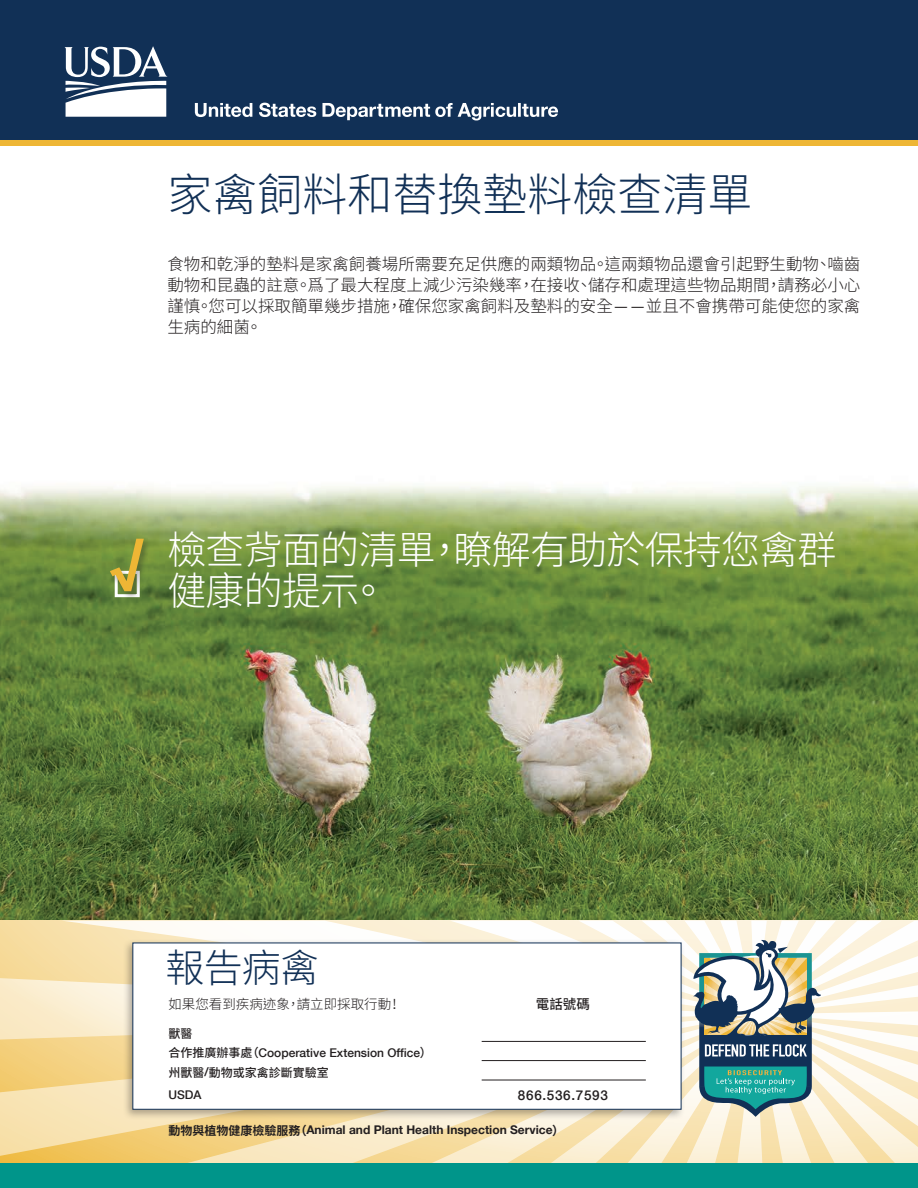
<style>
.page{position:relative;width:918px;height:1188px;background:#fff}
.page>*{position:absolute;margin:0;border:0;box-sizing:border-box;transform-origin:0 0}
.t1{font:700 52.5px "Helvetica Neue";color:#eeb635;scale:1.12 1}
.t2{font:300 45px "Noto Sans CJ Ktc";color:#113056}
.t3{font:300 39px/40.5px "Noto Sans CJ Ktc";letter-spacing:-.02em;color:#fff}
.t4{font:300 39px "Noto Sans CJ Ktc";color:#113056}
.t5{font:300 16.5px/21px "Noto Sans CJ Ktc";color:#231f20;text-align:justify}
.t6{font:300 13.5px "Noto Sans CJ Ktc";color:#231f20}
.t7{font:500 13.5px "Helvetica Neue";letter-spacing:.05em;color:#231f20}
.t8{font:500 13.5px "Noto Sans CJ Ktc";color:#231f20}
.t9{font:700 12px "Helvetica Neue";color:#231f20}
.t10{font:500 12px "Helvetica Neue";color:#231f20}
.t11{font:500 12px "Noto Sans CJ Ktc";color:#231f20}
.s1{font-family:"Helvetica Neue"}
.s2{font-family:"Noto Sans CJ Ktc"}
</style>
<div class="page">
<img style="left:0;top:485px;width:918px;height:436px">
<div style="left:0;top:0;width:918px;height:141px;background:#113056"></div>
<svg style="left:195px;top:103px;width:363px;height:17px"></svg>
<svg style="left:64px;top:46px;width:104px;height:71px"></svg>
<div style="left:0;top:140px;width:918px;height:6px;background:#eeb635"></div>
<div style="left:109px;top:539px;width:42px;height:61px;background:#231f20;opacity:.3"></div>
<svg style="left:0;top:921px;width:918px;height:243px"></svg>
<div style="left:122px;top:939px;width:563px;height:181px;background:#231f20;opacity:.35"></div>
<div style="left:132px;top:943px;width:549px;height:167px;background:#fff;border:1px solid #113056"></div>
<div style="left:0;top:1164px;width:918px;height:24px;background:#00958a"></div>
<hr style="left:482px;top:1041px;width:164px;height:1px;background:#231f20">
<hr style="left:482px;top:1060px;width:164px;height:1px;background:#231f20">
<hr style="left:482px;top:1080px;width:164px;height:1px;background:#231f20">
<svg style="left:693px;top:940px;width:128px;height:177px"></svg>
<p class="t2" style="left:167px;top:169px;width:587px">家禽飼料和替換墊料檢查清單</p>
<p class="t5" style="left:167px;top:254px;width:694px">食物和乾淨的墊料是家禽飼養場所需要充足供應的兩類物品。這兩類物品還會引起野生動物、嚙齒動物和昆蟲的註意。爲了最大程度上減少污染幾率，在接收、儲存和處理這些物品期間，請務必小心謹慎。您可以採取簡單幾步措施，確保您家禽飼料及墊料的安全<span class="s1">——</span>並且不會携帶可能使您的家禽生病的細菌。</p>
<p class="t1" style="left:110px;top:529px;width:31px">√</p>
<p class="t3" style="left:167px;top:531px;width:671px">檢查背面的清單，瞭解有助於保持您禽群健康的提示。</p>
<p class="t4" style="left:165px;top:946px;width:155px">報告病禽</p>
<p class="t6" style="left:168px;top:997px;width:234px">如果您看到疾病迹象，請立即採取行動！</p>
<p class="t8" style="left:536px;top:997px;width:55px">電話號碼</p>
<p class="t11" style="left:168px;top:1027px;width:26px">獸醫</p>
<p class="t10" style="left:168px;top:1045px;width:265px"><span class="s2">合作推廣辦事處（</span>Cooperative Extension Office<span class="s2">）</span></p>
<p class="t11" style="left:168px;top:1066px;width:162px">州獸醫<span class="s1">/</span>動物或家禽診斷實驗室</p>
<p class="t10" style="left:168px;top:1087px;width:35px">USDA</p>
<p class="t7" style="left:518px;top:1087px;width:91px">866.536.7593</p>
<p class="t9" style="left:168px;top:1123px;width:397px"><span class="s2">動物與植物健康檢驗服務（</span>Animal and Plant Health Inspection Service<span class="s2">）</span></p>
</div>
